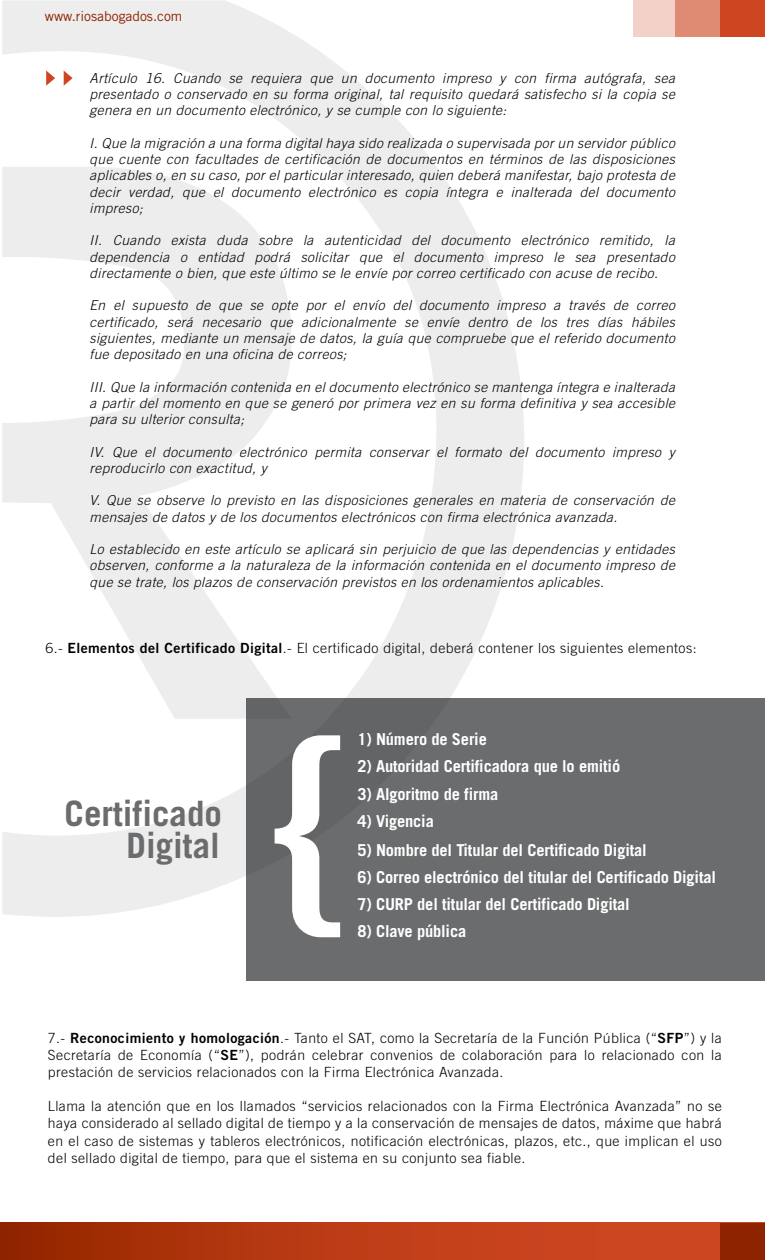
<style>
.page{position:relative;width:765px;height:1260px;background:#fff}
.page>*{position:absolute;margin:0;border:0;box-sizing:border-box;transform-origin:0 0}
.t1{font:700 247.5px "Trade Gothic";color:#fff}
.t2{font:700 35px "Trade Gothic";color:#6b6c6e}
.t3{font:700 16.38px "Trade Gothic";letter-spacing:-.01em;color:#fff}
.t4{font:300 14px/17.1px "Trade Gothic";letter-spacing:.03em;color:#000;text-align:justify}
.t5{font:italic 300 13.75px/16.2px "Trade Gothic";letter-spacing:.03em;color:#000;text-align:justify}
.t6{font:13.75px "Trade Gothic";color:#8e2300}
.s1{font-family:"Trade Gothic Bold Two";font-weight:400}
</style>
<div class="page">
<svg style="left:2px;top:0;width:522px;height:917px"></svg>
<div style="left:1px;top:1223px;width:764px;height:37px;background:linear-gradient(to right,#9a2901,#da4d2a)"></div>
<div style="left:720px;top:1223px;width:45px;height:37px;background:#8e2300"></div>
<div style="left:633px;top:0;width:130px;height:37px;background:#f2d1c8"></div>
<div style="left:675px;top:0;width:89px;height:37px;background:#df8b74"></div>
<div style="left:720px;top:0;width:45px;height:37px;background:#cd4621"></div>
<div style="left:247px;top:698px;width:518px;height:283px;background:#6b6c6e"></div>
<svg style="left:46px;top:71px;width:9px;height:15px"></svg>
<svg style="left:64px;top:71px;width:9px;height:15px"></svg>
<p class="t6" style="left:45px;top:8px;width:139px">www.riosabogados.com</p>
<p class="t5" style="left:90px;top:70px;width:587px">Artículo 16. Cuando se requiera que un documento impreso y con firma autógrafa, sea presentado o conservado en su forma original, tal requisito quedará satisfecho si la copia se genera en un documento electrónico, y se cumple con lo siguiente:</p>
<p class="t5" style="left:90px;top:135px;width:587px">I. Que la migración a una forma digital haya sido realizada o supervisada por un servidor público que cuente con facultades de certificación de documentos en términos de las disposiciones aplicables o, en su caso, por el particular interesado, quien deberá manifestar, bajo protesta de decir verdad, que el documento electrónico es copia íntegra e inalterada del documento impreso;</p>
<p class="t5" style="left:90px;top:232px;width:587px">II. Cuando exista duda sobre la autenticidad del documento electrónico remitido, la dependencia o entidad podrá solicitar que el documento impreso le sea presentado directamente o bien, que este último se le envíe por correo certificado con acuse de recibo.</p>
<p class="t5" style="left:90px;top:297px;width:587px">En el supuesto de que se opte por el envío del documento impreso a través de correo certificado, será necesario que adicionalmente se envíe dentro de los tres días hábiles siguientes, mediante un mensaje de datos, la guía que compruebe que el referido documento fue depositado en una oficina de correos;</p>
<p class="t5" style="left:90px;top:378px;width:587px">III. Que la información contenida en el documento electrónico se mantenga íntegra e inalterada a partir del momento en que se generó por primera vez en su forma definitiva y sea accesible para su ulterior consulta;</p>
<p class="t5" style="left:90px;top:443px;width:587px">IV. Que el documento electrónico permita conservar el formato del documento impreso y reproducirlo con exactitud, y</p>
<p class="t5" style="left:90px;top:492px;width:587px">V. Que se observe lo previsto en las disposiciones generales en materia de conservación de mensajes de datos y de los documentos electrónicos con firma electrónica avanzada.</p>
<p class="t5" style="left:90px;top:541px;width:587px">Lo establecido en este artículo se aplicará sin perjuicio de que las dependencias y entidades observen, conforme a la naturaleza de la información contenida en el documento impreso de que se trate, los plazos de conservación previstos en los ordenamientos aplicables.</p>
<p class="t4" style="left:45px;top:640px;width:653px">6.- <span class="s1">Elementos del Certificado Digital</span>.- El certificado digital, deberá contener los siguientes elementos:</p>
<h2 class="t2" style="left:65px;top:792px;width:159px">Certificado</h2>
<h2 class="t2" style="left:127px;top:824px;width:95px">Digital</h2>
<h1 class="t1" style="left:276px;top:676px;width:84px">{</h1>
<p class="t3" style="left:357px;top:729px;width:131px">1) Número de Serie</p>
<p class="t3" style="left:357px;top:756px;width:264px">2) Autoridad Certificadora que lo emitió</p>
<p class="t3" style="left:357px;top:784px;width:142px">3) Algoritmo de firma</p>
<p class="t3" style="left:357px;top:811px;width:78px">4) Vigencia</p>
<p class="t3" style="left:357px;top:840px;width:291px">5) Nombre del Titular del Certificado Digital</p>
<p class="t3" style="left:357px;top:867px;width:360px">6) Correo electrónico del titular del Certificado Digital</p>
<p class="t3" style="left:357px;top:894px;width:274px">7) CURP del titular del Certificado Digital</p>
<p class="t3" style="left:357px;top:921px;width:110px">8) Clave pública</p>
<p class="t4" style="left:48px;top:1029px;width:675px">7.- <span class="s1">Reconocimiento y homologación</span>.- Tanto el SAT, como la Secretaría de la Función Pública (“<span class="s1">SFP</span>”) y la Secretaría de Economía (“<span class="s1">SE</span>”), podrán celebrar convenios de colaboración para lo relacionado con la prestación de servicios relacionados con la Firma Electrónica Avanzada.</p>
<p class="t4" style="left:48px;top:1098px;width:675px">Llama la atención que en los llamados “servicios relacionados con la Firma Electrónica Avanzada” no se haya considerado al sellado digital de tiempo y a la conservación de mensajes de datos, máxime que habrá en el caso de sistemas y tableros electrónicos, notificación electrónicas, plazos, etc., que implican el uso del sellado digital de tiempo, para que el sistema en su conjunto sea fiable.</p>
</div>
